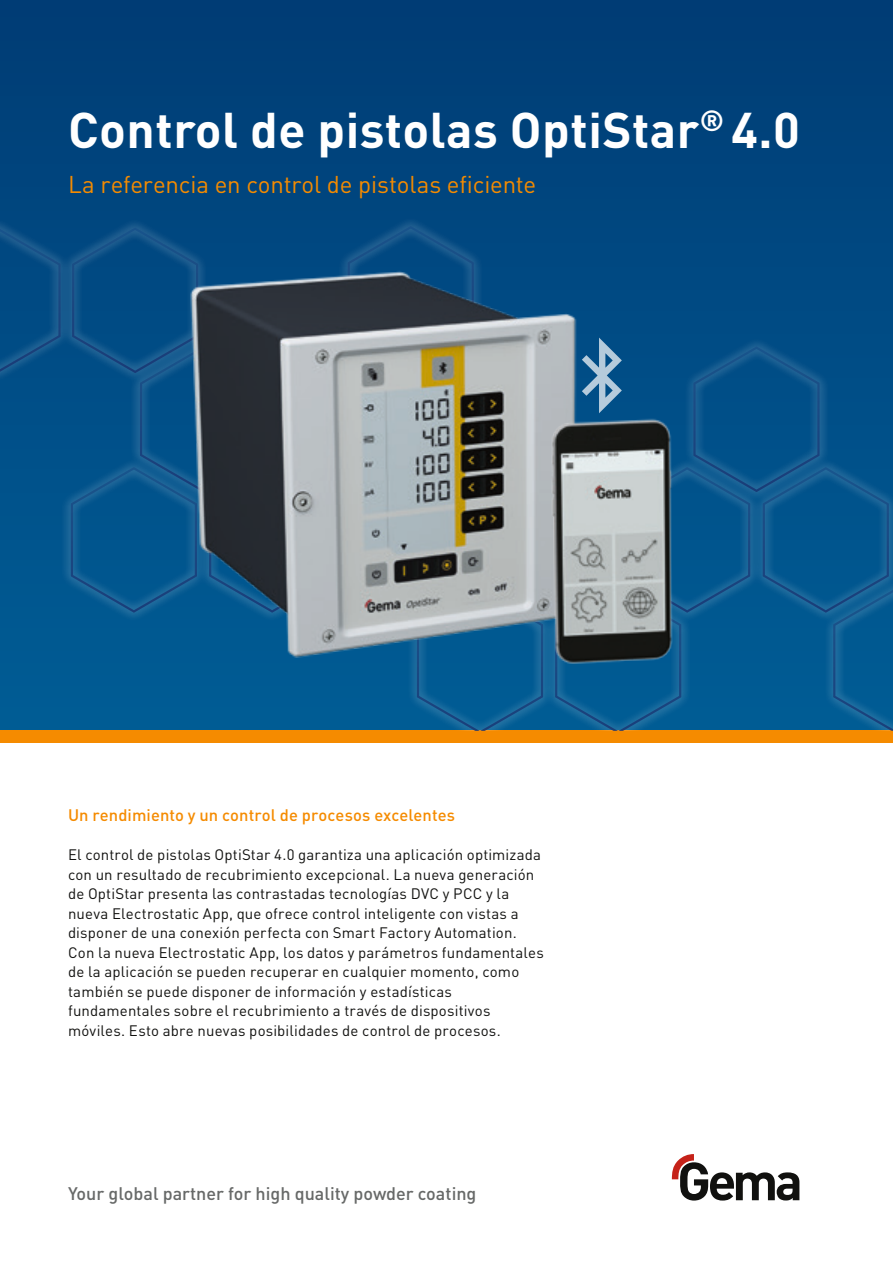
<style>
.page{position:relative;width:893px;height:1263px;background:#fff}
.page>*{position:absolute;margin:0;border:0;box-sizing:border-box;transform-origin:0 0}
.Main_Title_White_Bol{font:700 49.5px "DIN Pro";letter-spacing:.01em;color:#fff}
.Title_Orange_Regular{font:24px "DIN Pro";letter-spacing:-.005em;color:#f58b00}
.Slogan_Grey_Medium_1{font:500 18px "DIN Pro";color:#676968}
.Subtitle_Orange_Medi{font:500 16.5px "DIN Pro";letter-spacing:.005em;color:#f58b00}
.Copy_Black_Regular_1{font:15px/19.5px "DIN Pro";letter-spacing:.01em;color:#11110f}
</style>
<div class="page">
<div style="left:0;top:0;width:893px;height:737px;background:#00417a"></div>
<div style="left:0;top:730px;width:893px;height:13px;background:#f58b00"></div>
<svg style="left:672px;top:1154px;width:127px;height:46px"></svg>
<div style="left:0;top:217px;width:893px;height:513px;background:#fff;opacity:.75"></div>
<svg style="left:0;top:228px;width:61px;height:145px"></svg>
<svg style="left:71px;top:226px;width:822px;height:504px"></svg>
<p class="Main_Title_White_Bol" style="left:68px;top:88px;width:734px">Control de pistolas OptiStar<sup>®</sup> 4.0</p>
<p class="Title_Orange_Regular" style="left:68px;top:165px;width:470px">La referencia en control de pistolas eficiente</p>
<p class="Subtitle_Orange_Medi" style="left:68px;top:802px;width:389px">Un rendimiento y un control de procesos excelentes</p>
<p class="Copy_Black_Regular_1" style="left:68px;top:843px;width:474px">El control de pistolas OptiStar 4.0 garantiza una aplicación optimizada con un resultado de recubrimiento excepcional. La nueva generación de OptiStar presenta las contrastadas tecnologías DVC y PCC y la nueva Electrostatic App, que ofrece control inteligente con vistas a disponer de una conexión perfecta con Smart Factory Automation.</p>
<p class="Copy_Black_Regular_1" style="left:68px;top:941px;width:477px">Con la nueva Electrostatic App, los datos y parámetros fundamentales de la aplicación se pueden recuperar en cualquier momento, como también se puede disponer de información y estadísticas fundamentales sobre el recubrimiento a través de dispositivos móviles. Esto abre nuevas posibilidades de control de procesos.</p>
<p class="Slogan_Grey_Medium_1" style="left:68px;top:1179px;width:410px">Your global partner for high quality powder coating</p>
</div>
